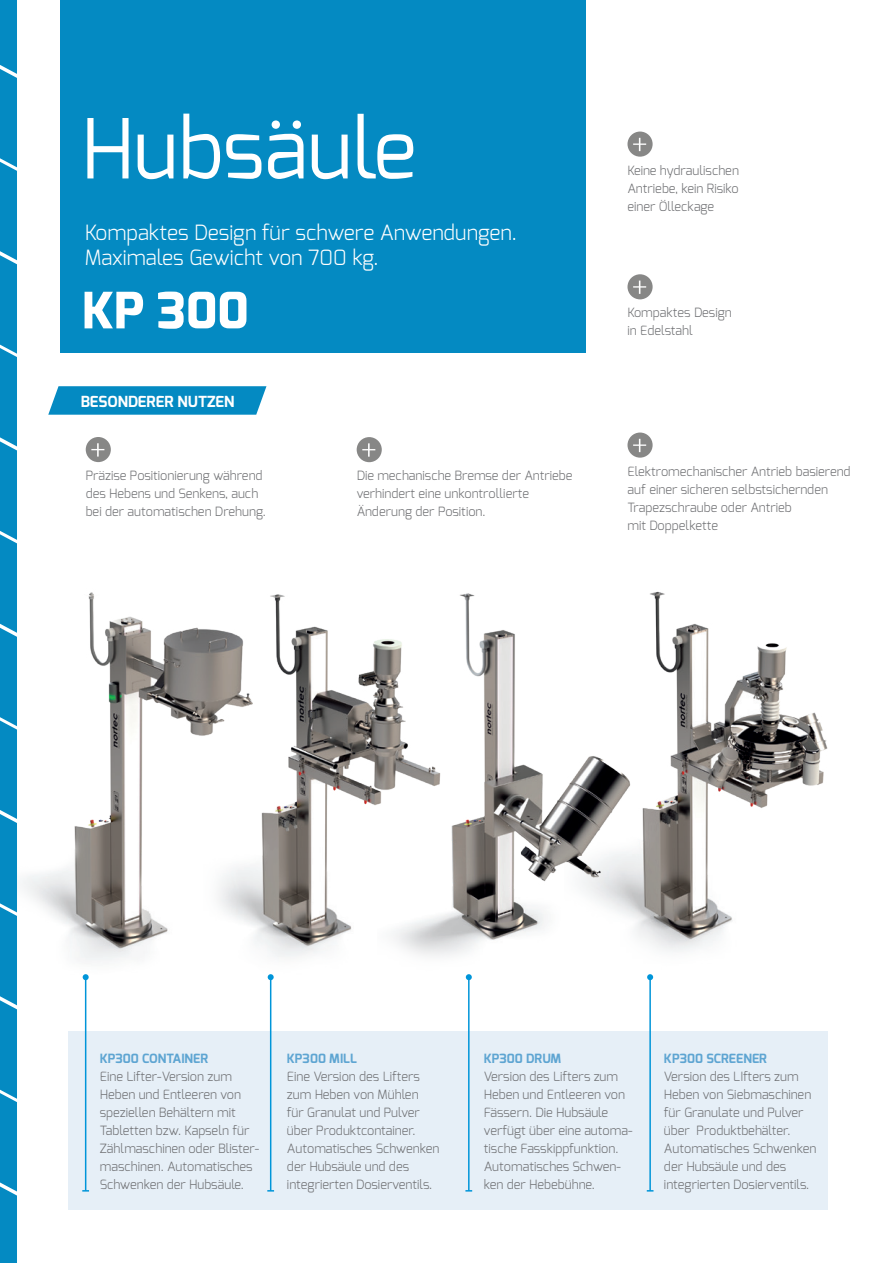
<style>
.page{position:relative;width:893px;height:1263px;background:#fff}
.page>*{position:absolute;margin:0;border:0;box-sizing:border-box;transform-origin:0 0}
.t1{font:82.65px "Exo";color:#fff}
.t2{font:800 50.1px "Exo";color:#fff}
.t3{font:300 21px/25.2px "Exo";color:#fff}
.t4{font:700 15.3px "Exo";color:#fff}
.t5{font:300 12.75px/18px "Exo";color:#6c6d70}
.t6{font:700 12.75px "Exo";color:#5ea5d2}
</style>
<div class="page">
<div style="left:68px;top:1031px;width:759px;height:178px;background:#e6eff7"></div>
<img style="left:632px;top:591px;width:196px;height:387px">
<div style="left:60px;top:0;width:526px;height:353px;background:#048ac2"></div>
<img style="left:256px;top:594px;width:122px;height:391px">
<img style="left:22px;top:592px;width:234px;height:391px">
<img style="left:378px;top:593px;width:254px;height:363px">
<div style="left:0;top:0;width:17px;height:1263px;background:#048ac2"></div>
<svg style="left:627px;top:132px;width:26px;height:25px"></svg>
<svg style="left:633px;top:138px;width:13px;height:13px"></svg>
<svg style="left:627px;top:274px;width:26px;height:25px"></svg>
<svg style="left:633px;top:281px;width:13px;height:13px"></svg>
<div style="left:86px;top:437px;width:25px;height:25px;background:#878786;border-radius:50%"></div>
<svg style="left:91px;top:443px;width:13px;height:14px"></svg>
<div style="left:357px;top:437px;width:25px;height:25px;background:#878786;border-radius:50%"></div>
<svg style="left:362px;top:443px;width:13px;height:14px"></svg>
<svg style="left:627px;top:432px;width:26px;height:26px"></svg>
<svg style="left:633px;top:439px;width:13px;height:13px"></svg>
<svg style="left:48px;top:386px;width:219px;height:29px;background:#1591c6"></svg>
<hr style="left:85px;top:977px;width:1px;height:214px;background:#0095d9">
<svg style="left:83px;top:974px;width:6px;height:6px"></svg>
<hr style="left:270px;top:977px;width:1px;height:214px;background:#0095d9">
<svg style="left:268px;top:974px;width:6px;height:6px"></svg>
<hr style="left:468px;top:977px;width:2px;height:214px;background:#0095d9">
<svg style="left:466px;top:974px;width:6px;height:6px"></svg>
<hr style="left:649px;top:977px;width:2px;height:214px;background:#0095d9">
<svg style="left:647px;top:974px;width:6px;height:6px"></svg>
<h1 class="t1" style="left:81px;top:96px;width:337px">Hubsäule</h1>
<h3 class="t3" style="left:85px;top:220px;width:434px">Kompaktes Design für schwere Anwendungen.<br>Maximales Gewicht von 700 kg.</h3>
<h2 class="t2" style="left:82px;top:278px;width:168px">KP 300</h2>
<p class="t4" style="left:81px;top:391px;width:155px">BESONDERER NUTZEN</p>
<p class="t5" style="left:627px;top:161px;width:113px;text-align:justify">Keine hydraulischen Antriebe, kein Risiko einer Ölleckage</p>
<p class="t5" style="left:627px;top:304px;width:106px">Kompaktes Design in Edelstahl</p>
<p class="t5" style="left:86px;top:466px;width:182px">Präzise Positionierung während des Hebens und Senkens, auch bei der automatischen Drehung.</p>
<p class="t5" style="left:357px;top:467px;width:217px">Die mechanische Bremse der Antriebe verhindert eine unkontrollierte<br>Änderung der Position.</p>
<p class="t5" style="left:627px;top:462px;width:225px">Elektromechanischer Antrieb basierend auf einer sicheren selbstsichernden<br>Trapezschraube oder Antrieb<br>mit Doppelkette</p>
<p class="t6" style="left:100px;top:1050px;width:110px">KP300 CONTAINER</p>
<p class="t5" style="left:100px;top:1067px;width:161px">Eine Lifter-Version zum<br>Heben und Entleeren von speziellen Behältern mit<br>Tabletten bzw. Kapseln für<br>Zählmaschinen oder Blister&shy;maschinen. Automatisches<br>Schwenken der Hubsäule.</p>
<p class="t6" style="left:287px;top:1050px;width:72px">KP300 MILL</p>
<p class="t5" style="left:287px;top:1067px;width:154px">Eine Version des Lifters zum Heben von Mühlen<br>für Granulat und Pulver über Produktcontainer.<br>Automatisches Schwenken der Hubsäule und des integrierten Dosierventils.</p>
<p class="t6" style="left:484px;top:1050px;width:79px">KP300 DRUM</p>
<p class="t5" style="left:484px;top:1067px;width:150px">Version des Lifters zum<br>Heben und Entleeren von<br>Fässern. Die Hubsäule verfügt über eine automa&shy;tische Fasskippfunktion.<br>Automatisches Schwen&shy;ken der Hebebühne.</p>
<p class="t6" style="left:664px;top:1050px;width:104px">KP300 SCREENER</p>
<p class="t5" style="left:664px;top:1067px;width:154px">Version des LIfters zum<br>Heben von Siebmaschinen für Granulate und Pulver über Produktbehälter.<br>Automatisches Schwenken der Hubsäule und des integrierten Dosierventils.</p>
</div>
